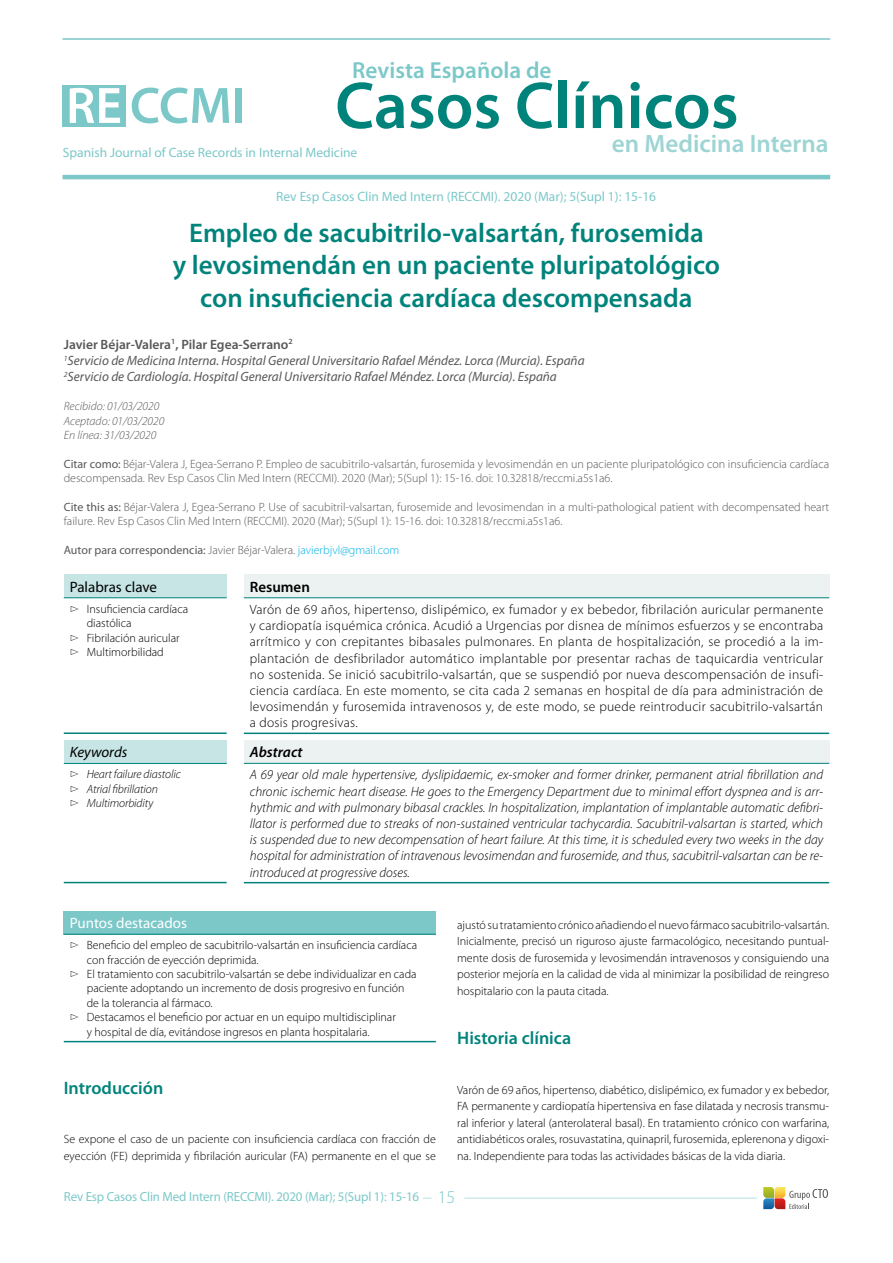
<style>
.page{position:relative;width:893px;height:1263px;background:#fff}
.page>*{position:absolute;margin:0;border:0;box-sizing:border-box;transform-origin:0 0}
.t1{font:600 66.75px "Myriad Pro";color:#00837b}
.t2{font:600 27px/32.4px "Myriad Pro";color:#00837b;text-align:center}
.t3{font:600 25.2px "Myriad Pro";color:#9dd4d4}
.t4{font:600 23.25px "Myriad Pro";color:#7cc8c9}
.t5{font:600 18px "Myriad Pro";color:#00837b}
.t6{font:15px "Myriad Pro";color:#fff}
.t7{font:15px "Myriad Pro";color:#000}
.t8{font:italic 15px "Myriad Pro";color:#000}
.t9{font:italic 600 15px "Myriad Pro";color:#000}
.t10{font:600 15px "Myriad Pro";color:#000}
.t11{font:300 13.5px/16.2px "Myriad Pro";letter-spacing:.02em;color:#000;text-align:justify}
.t12{font:italic 300 13.5px/16.2px "Myriad Pro";color:#000;text-align:justify}
.t13{font:italic 13.5px/16.2px "Myriad Pro";color:#58585a}
.t14{font:13.5px "Myriad Pro";color:#7cc8c9}
.t15{font:13.2px "Myriad Pro";letter-spacing:-.01em;color:#7cc8c9}
.t16{font:300 12px/16.5px "Myriad Pro";color:#000;text-align:justify}
.t17{font:300 12px/14.4px "Myriad Pro";color:#58585a}
.t18{font:12px "Myriad Pro";color:#58585a}
.t19{font:italic 300 12px/14.4px "Myriad Pro";color:#58585a}
.t20{font:italic 300 12px/14.4px "Myriad Pro";letter-spacing:-.01em;color:#000}
.s1{font-weight:600;font-style:normal}
.s2{font-weight:400}
.s3{font-weight:400;color:#575759}
.s4{font-weight:300}
.s5{font-weight:300;color:#00b0e6}
.s6{font-weight:300;font-size:18px}
</style>
<div class="page">
<div style="left:63px;top:85px;width:63px;height:41px;background:#7cc8c9"></div>
<svg style="left:70px;top:88px;width:50px;height:35px"></svg>
<svg style="left:132px;top:88px;width:97px;height:35px"></svg>
<div style="left:236px;top:88px;width:6px;height:35px;background:#7cc8c9"></div>
<hr style="left:63px;top:38px;width:767px;height:2px;background:#7cc8c9">
<hr style="left:63px;top:175px;width:767px;height:4px;background:#7cc8c9">
<svg style="left:763px;top:1187px;width:65px;height:22px"></svg>
<hr style="left:464px;top:1198px;width:293px;height:1px;background:#b9dfdf">
<div style="left:64px;top:574px;width:163px;height:24px;background:#c6e5e4"></div>
<hr style="left:64px;top:732px;width:163px;height:2px;background:#00837b">
<hr style="left:64px;top:597px;width:163px;height:1px;background:#00837b">
<div style="left:64px;top:740px;width:163px;height:23px;background:#c6e5e4"></div>
<hr style="left:64px;top:882px;width:163px;height:1px;background:#00837b">
<hr style="left:64px;top:763px;width:163px;height:1px;background:#00837b">
<div style="left:244px;top:574px;width:585px;height:24px;background:#ebf2f1"></div>
<hr style="left:244px;top:732px;width:585px;height:2px;background:#00837b">
<hr style="left:244px;top:597px;width:585px;height:1px;background:#00837b">
<div style="left:244px;top:740px;width:585px;height:23px;background:#ebf2f1"></div>
<hr style="left:244px;top:882px;width:585px;height:1px;background:#00837b">
<hr style="left:244px;top:763px;width:585px;height:1px;background:#00837b">
<div style="left:64px;top:911px;width:372px;height:23px;background:#7cc8c9"></div>
<hr style="left:64px;top:934px;width:372px;height:1px;background:#00837b">
<hr style="left:64px;top:1041px;width:372px;height:1px;background:#00837b">
<h3 class="t4" style="left:352px;top:56px;width:201px">Revista Española de</h3>
<h1 class="t1" style="left:335px;top:63px;width:405px">Casos Clínicos</h1>
<p class="t14" style="left:63px;top:144px;width:296px">Spanish Journal of Case Records in Internal Medicine</p>
<h3 class="t3" style="left:612px;top:127px;width:218px">en Medicina Interna</h3>
<p class="t14" style="left:276px;top:188px;width:381px">Rev Esp Casos Clin Med Intern (RECCMI). 2020 (Mar); 5(Supl 1): 15-16</p>
<h2 class="t2" style="left:173px;top:216px;width:549px">Empleo de sacubitrilo-valsartán, furosemida<br>y levosimendán en un paciente pluripatológico con insuficiencia cardíaca descompensada</h2>
<p class="t13" style="left:64px;top:336px;width:522px"><span class="s1">Javier Béjar-Valera</span><sup>1</sup><span class="s1">, Pilar Egea-Serrano</span><sup>2<br></sup><sup>1</sup>Servicio de Medicina Interna. Hospital General Universitario Rafael Méndez. Lorca (Murcia). España<br><sup>2</sup>Servicio de Cardiología. Hospital General Universitario Rafael Méndez. Lorca (Murcia). España</p>
<p class="t19" style="left:64px;top:399px;width:102px">Recibido: 01/03/2020<br>Aceptado: 01/03/2020<br>En línea: 31/03/2020</p>
<p class="t17" style="left:64px;top:457px;width:767px"><span class="s2">Citar como:</span> Béjar-Valera J, Egea-Serrano P. Empleo de sacubitrilo-valsartán, furosemida y levosimendán en un paciente pluripatológico con insuficiencia cardíaca descompensada. Rev Esp Casos Clin Med Intern (RECCMI). 2020 (Mar); 5(Supl 1): 15-16. doi: 10.32818/reccmi.a5s1a6.</p>
<p class="t17" style="left:64px;top:500px;width:767px"><span class="s3">Cite this as:</span> Béjar-Valera J, Egea-Serrano P. Use of sacubitril-valsartan, furosemide and levosimendan in a multi-pathological patient with decompensated heart failure. Rev Esp Casos Clin Med Intern (RECCMI). 2020 (Mar); 5(Supl 1): 15-16. doi: 10.32818/reccmi.a5s1a6.</p>
<p class="t18" style="left:64px;top:543px;width:337px">Autor para correspondencia: <span class="s4">Javier Béjar-Valera.</span> <span class="s5">javierbjvl@gmail.com</span></p>
<p class="t7" style="left:70px;top:577px;width:89px">Palabras clave</p>
<p class="t16" style="left:70px;top:601px;width:120px">▻ Insuficiencia cardíaca</p>
<p class="t16" style="left:87px;top:615px;width:46px">diastólica</p>
<p class="t16" style="left:70px;top:629px;width:111px">▻ Fibrilación auricular</p>
<p class="t16" style="left:70px;top:644px;width:96px">▻ Multimorbilidad</p>
<p class="t8" style="left:70px;top:743px;width:59px">Keywords</p>
<p class="t20" style="left:70px;top:767px;width:112px">▻ Heart failure diastolic ▻ Atrial fibrillation<br>▻ Multimorbidity</p>
<p class="t10" style="left:250px;top:577px;width:62px">Resumen</p>
<p class="t11" style="left:250px;top:601px;width:575px">Varón de 69 años, hipertenso, dislipémico, ex fumador y ex bebedor, fibrilación auricular permanente y cardiopatía isquémica crónica. Acudió a Urgencias por disnea de mínimos esfuerzos y se encontraba arrítmico y con crepitantes bibasales pulmonares. En planta de hospitalización, se procedió a la im&shy;plantación de desfibrilador automático implantable por presentar rachas de taquicardia ventricular no sostenida. Se inició sacubitrilo-valsartán, que se suspendió por nueva descompensación de insufi&shy;ciencia cardíaca. En este momento, se cita cada 2 semanas en hospital de día para administración de levosimendán y furosemida intravenosos y, de este modo, se puede reintroducir sacubitrilo-valsartán a dosis progresivas.</p>
<p class="t9" style="left:250px;top:743px;width:54px">Abstract</p>
<p class="t12" style="left:250px;top:767px;width:575px">A 69 year old male hypertensive, dyslipidaemic, ex-smoker and former drinker, permanent atrial fibrillation and chronic ischemic heart disease. He goes to the Emergency Department due to minimal effort dyspnea and is arr&shy;hythmic and with pulmonary bibasal crackles. In hospitalization, implantation of implantable automatic defibri&shy;llator is performed due to streaks of non-sustained ventricular tachycardia. Sacubitril-valsartan is started, which is suspended due to new decompensation of heart failure. At this time, it is scheduled every two weeks in the day hospital for administration of intravenous levosimendan and furosemide, and thus, sacubitril-valsartan can be re&shy;introduced at progressive doses.</p>
<p class="t6" style="left:70px;top:914px;width:119px">Puntos destacados</p>
<p class="t16" style="left:70px;top:937px;width:349px">▻ Beneficio del empleo de sacubitrilo-valsartán en insuficiencia cardíaca</p>
<p class="t16" style="left:87px;top:951px;width:173px">con fracción de eyección deprimida.</p>
<p class="t16" style="left:70px;top:966px;width:348px">▻ El tratamiento con sacubitrilo-valsartán se debe individualizar en cada</p>
<p class="t16" style="left:87px;top:980px;width:319px">paciente adoptando un incremento de dosis progresivo en función</p>
<p class="t16" style="left:87px;top:995px;width:127px">de la tolerancia al fármaco.</p>
<p class="t16" style="left:70px;top:1009px;width:328px">▻ Destacamos el beneficio por actuar en un equipo multidisciplinar</p>
<p class="t16" style="left:87px;top:1023px;width:284px">y hospital de día, evitándose ingresos en planta hospitalaria.</p>
<h3 class="t5" style="left:64px;top:1076px;width:101px">Introducción</h3>
<p class="t16" style="left:64px;top:1131px;width:374px">Se expone el caso de un paciente con insuficiencia cardíaca con fracción de eyección (FE) deprimida y fibrilación auricular (FA) permanente en el que se</p>
<p class="t16" style="left:457px;top:916px;width:374px">ajustó su tratamiento crónico añadiendo el nuevo fármaco sacubitrilo-valsartán.<br>Inicialmente, precisó un riguroso ajuste farmacológico, necesitando puntual&shy;mente dosis de furosemida y levosimendán intravenosos y consiguiendo una posterior mejoría en la calidad de vida al minimizar la posibilidad de reingreso hospitalario con la pauta citada.</p>
<h3 class="t5" style="left:457px;top:1027px;width:116px">Historia clínica</h3>
<p class="t16" style="left:457px;top:1081px;width:374px">Varón de 69 años, hipertenso, diabético, dislipémico, ex fumador y ex bebedor, FA permanente y cardiopatía hipertensiva en fase dilatada y necrosis transmu&shy;ral inferior y lateral (anterolateral basal). En tratamiento crónico con warfarina, antidiabéticos orales, rosuvastatina, quinapril, furosemida, eplerenona y digoxi&shy;na. Independiente para todas las actividades básicas de la vida diaria.</p>
<p class="t15" style="left:64px;top:1189px;width:393px">Rev Esp Casos Clin Med Intern (RECCMI). 2020 (Mar); 5(Supl 1): 15-16 <span class="s6">15</span></p>
</div>
